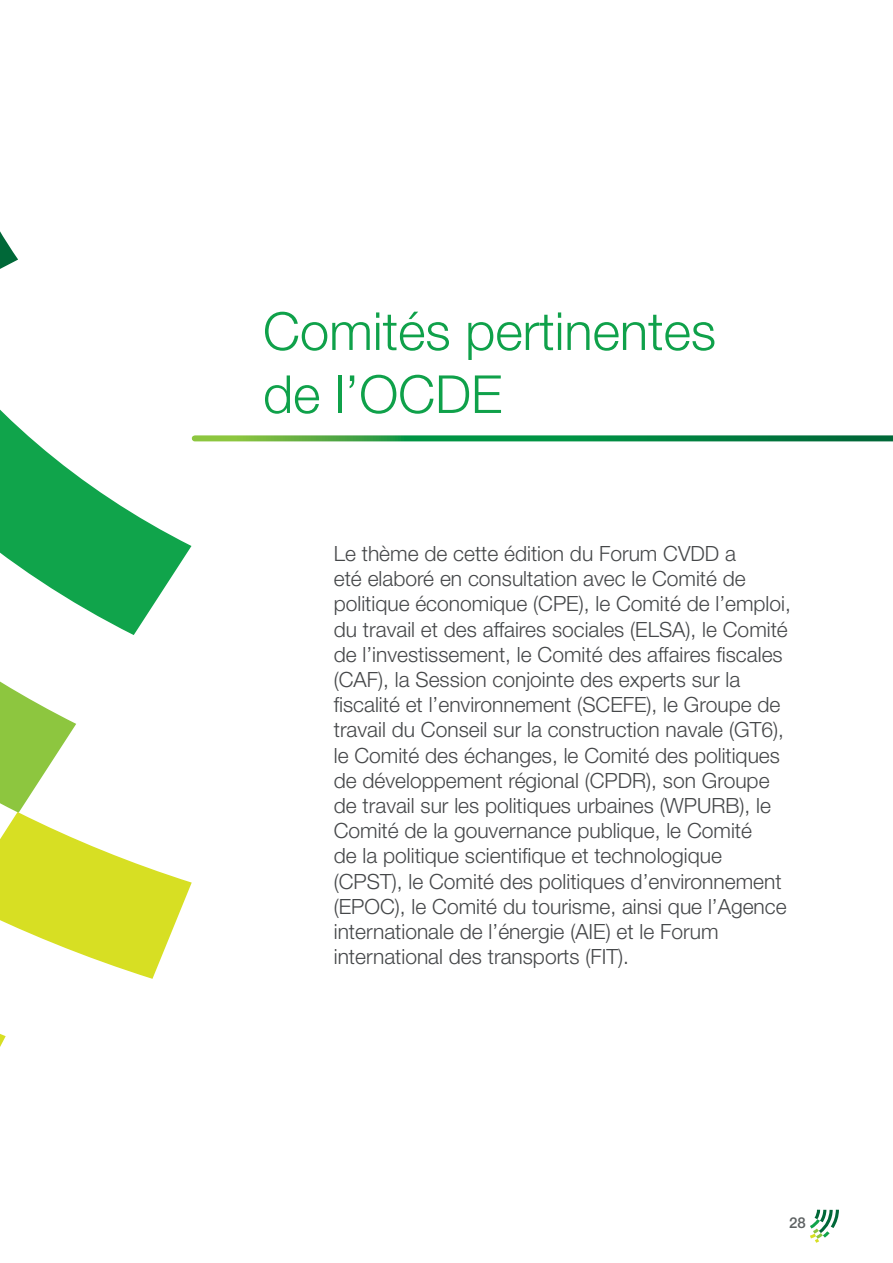
<style>
.page{position:relative;width:893px;height:1263px;background:#fff}
.page>*{position:absolute;margin:0;border:0;box-sizing:border-box;transform-origin:0 0}
.t1{font:300 52.5px/63px "Helvetica Neue LT Std";color:#0fa14a}
.t2{font:300 21px/25.2px "Helvetica Neue LT Std";color:#454749}
.t3{font:500 15px "Helvetica Neue LT Std";color:#5d6162}
</style>
<div class="page">
<svg style="left:810px;top:1210px;width:29px;height:33px"></svg>
<svg style="left:0;top:231px;width:18px;height:38px"></svg>
<svg style="left:0;top:409px;width:191px;height:226px"></svg>
<svg style="left:0;top:681px;width:192px;height:298px"></svg>
<svg style="left:0;top:1034px;width:6px;height:13px"></svg>
<svg style="left:195px;top:435px;width:698px;height:6px;background:#2c984d"></svg>
<h1 class="t1" style="left:263px;top:299px;width:455px">Comités pertinentes de l’OCDE</h1>
<p class="t2" style="left:334px;top:540px;width:459px">Le thème de cette édition du Forum CVDD a<br>eté elaboré en consultation avec le Comité de politique économique (CPE), le Comité de l’emploi, du travail et des affaires sociales (ELSA), le Comité de l’investissement, le Comité des affaires fiscales (CAF), la Session conjointe des experts sur la fiscalité et l’environnement (SCEFE), le Groupe de travail du Conseil sur la construction navale (GT6), le Comité des échanges, le Comité des politiques de développement régional (CPDR), son Groupe de travail sur les politiques urbaines (WPURB), le Comité de la gouvernance publique, le Comité<br>de la politique scientifique et technologique (CPST), le Comité des politiques d’environnement (EPOC), le Comité du tourisme, ainsi que l’Agence internationale de l’énergie (AIE) et le Forum international des transports (FIT).</p>
<p class="t3" style="left:789px;top:1213px;width:18px">28</p>
</div>
